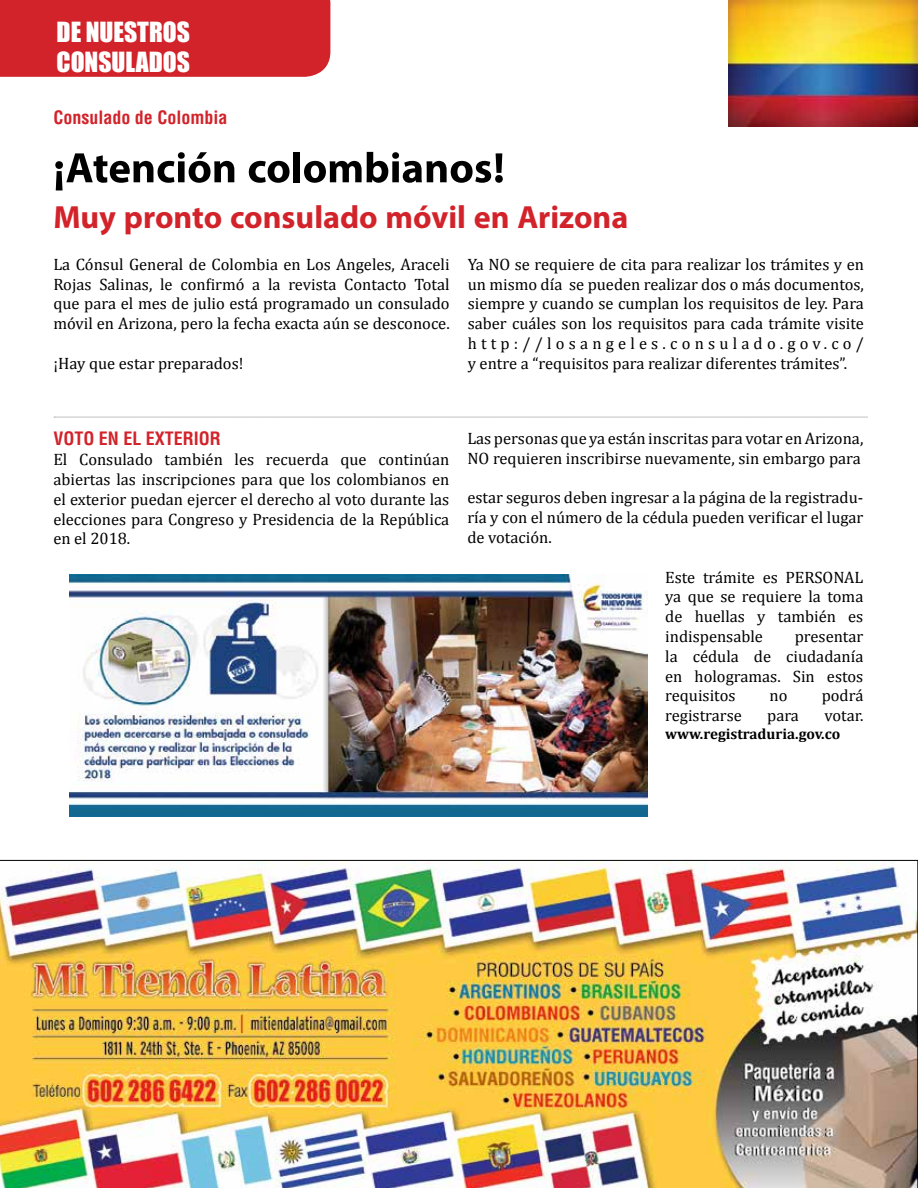
<style>
.page{position:relative;width:918px;height:1188px;background:#fff}
.page>*{position:absolute;margin:0;border:0;box-sizing:border-box;transform-origin:0 0}
.t1{font:700 60px "Myriad Arabic";color:#000}
.t2{font:700 45px "Myriad Arabic";color:#d2232a}
.t3{font:25.5px "Impact";color:#fff}
.t4{font:700 condensed 18px "Helvetica";color:#d2232a}
.t5{font:16.5px/19.8px "Cambria";color:#000;text-align:justify}
.t6{font:700 15px "Cambria";color:#000}
</style>
<div class="page">
<div style="left:0;top:0;width:330px;height:77px;background:#d2232a"></div>
<img style="left:0;top:860px;width:918px;height:328px">
<img style="left:728px;top:0;width:190px;height:126px">
<svg style="left:54px;top:417px;width:814px;height:1px"></svg>
<img style="left:69px;top:575px;width:578px;height:241px">
<h3 class="t3" style="left:57px;top:12px;width:43px">DE NUESTR</h3>
<h3 class="t3" style="left:163px;top:12px;width:27px">OS</h3>
<h3 class="t3" style="left:57px;top:43px;width:42px">CONSULA</h3>
<h3 class="t3" style="left:149px;top:43px;width:42px">DOS</h3>
<p class="t4" style="left:53px;top:107px;width:176px">Consulado de Colombia</p>
<h1 class="t1" style="left:53px;top:127px;width:455px">¡Atención colombianos!</h1>
<h2 class="t2" style="left:53px;top:186px;width:577px">Muy pronto consulado móvil en Arizona</h2>
<p class="t5" style="left:53px;top:254px;width:398px">La Cónsul General de Colombia en Los Angeles, Araceli Rojas Salinas, le confirmó a la revista Contacto Total que para el mes de julio está programado un consulado móvil en Arizona, pero la fecha exacta aún se desconoce.</p>
<p class="t5" style="left:53px;top:353px;width:192px">¡Hay que estar preparados!</p>
<p class="t5" style="left:468px;top:254px;width:398px">Ya NO se requiere de cita para realizar los trámites y en un mismo día se pueden realizar dos o más documentos, siempre y cuando se cumplan los requisitos de ley. Para saber cuáles son los requisitos para cada trámite visite http://losangeles.consulado.gov.co/ y entre a “requisitos para realizar diferentes trámites”.</p>
<p class="t4" style="left:53px;top:428px;width:21px">Voto</p>
<p class="t4" style="left:99px;top:428px;width:58px">enelexterior</p>
<p class="t5" style="left:53px;top:450px;width:397px">El Consulado también les recuerda que continúan abiertas las inscripciones para que los colombianos en el exterior puedan ejercer el derecho al voto durante las elecciones para Congreso y Presidencia de la República en el 2018.</p>
<p class="t5" style="left:467px;top:428px;width:398px">Las personas que ya están inscritas para votar en Arizona,<br>NO requieren inscribirse nuevamente, sin embargo para</p>
<p class="t5" style="left:467px;top:488px;width:398px">estar seguros deben ingresar a la página de la registradu&shy;ría y con el número de la cédula pueden verificar el lugar de votación.</p>
<p class="t5" style="left:665px;top:567px;width:200px">Este trámite es PERSONAL ya que se requiere la toma de huellas y también es indispensable</p>
<p class="t5" style="left:665px;top:626px;width:200px;text-indent:130px">presentar la cédula de ciudadanía en hologramas. Sin estos requisitos</p>
<p class="t5" style="left:770px;top:686px;width:19px">no</p>
<p class="t5" style="left:822px;top:686px;width:43px">podrá</p>
<p class="t5" style="left:665px;top:706px;width:78px">registrarse</p>
<p class="t5" style="left:767px;top:706px;width:33px">para</p>
<p class="t5" style="left:824px;top:706px;width:40px">votar.</p>
<p class="t6" style="left:665px;top:723px;width:177px">www.registraduria.gov.co</p>
</div>
